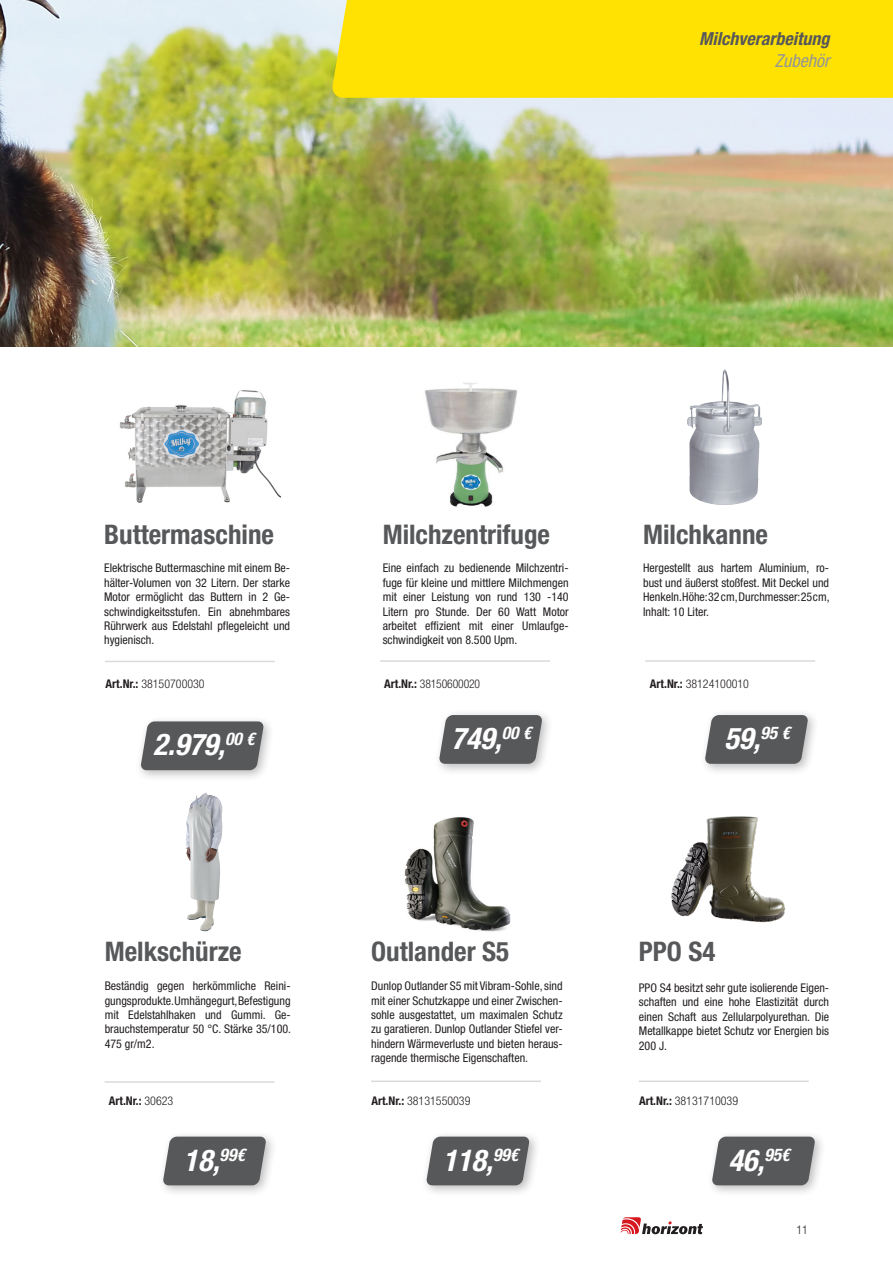
<style>
.page{position:relative;width:893px;height:1263px;background:#fff}
.page>*{position:absolute;margin:0;border:0;box-sizing:border-box;transform-origin:0 0}
.t1{font:italic 700 condensed 30px "Helvetica Neue";color:#fff}
.t2{font:700 condensed 27px "Helvetica Neue";color:#57585a}
.t3{font:italic 700 condensed 18px "Helvetica Neue";color:#57585a}
.t4{font:italic condensed 18px "Helvetica Neue";color:#939598}
.Artikeltext_Helv_Rom{font:condensed 12px/14.4px "Helvetica Neue";color:#231f20;text-align:justify}
.t5{font:300 condensed 12px "Helvetica Neue";color:#231f20}
.t6{font:700 condensed 12px "Helvetica Neue";color:#231f20}
.s1{font-weight:700}
.s2{font-weight:300}
</style>
<div class="page">
<svg style="left:621px;top:1217px;width:82px;height:17px"></svg>
<img style="left:0;top:0;width:893px;height:347px">
<img style="left:404px;top:817px;width:107px;height:115px">
<div style="left:331px;top:0;width:562px;height:98px;background:#ffe201"></div>
<hr style="left:105px;top:661px;width:170px;height:1px;background:#d9dadc">
<hr style="left:380px;top:660px;width:170px;height:2px;background:#d9dadc">
<hr style="left:105px;top:1081px;width:169px;height:2px;background:#d9dadc">
<hr style="left:645px;top:660px;width:170px;height:2px;background:#d9dadc">
<hr style="left:371px;top:1080px;width:170px;height:2px;background:#d9dadc">
<hr style="left:639px;top:1080px;width:170px;height:2px;background:#d9dadc">
<img style="left:119px;top:390px;width:162px;height:113px">
<img style="left:424px;top:382px;width:94px;height:125px">
<div style="left:135px;top:715px;width:140px;height:67px;background:#231f20;opacity:.3"></div>
<svg style="left:140px;top:721px;width:124px;height:49px"></svg>
<div style="left:434px;top:709px;width:119px;height:67px;background:#231f20;opacity:.3"></div>
<svg style="left:438px;top:715px;width:105px;height:49px"></svg>
<div style="left:699px;top:709px;width:120px;height:67px;background:#231f20;opacity:.3"></div>
<svg style="left:704px;top:715px;width:105px;height:49px"></svg>
<div style="left:421px;top:1131px;width:120px;height:66px;background:#231f20;opacity:.3"></div>
<svg style="left:426px;top:1136px;width:104px;height:49px"></svg>
<div style="left:706px;top:1131px;width:120px;height:66px;background:#231f20;opacity:.3"></div>
<svg style="left:711px;top:1136px;width:105px;height:49px"></svg>
<div style="left:157px;top:1131px;width:120px;height:66px;background:#231f20;opacity:.3"></div>
<svg style="left:162px;top:1136px;width:105px;height:49px"></svg>
<img style="left:671px;top:816px;width:114px;height:107px">
<img style="left:186px;top:793px;width:26px;height:138px">
<img style="left:688px;top:370px;width:73px;height:135px">
<p class="t3" style="left:699px;top:27px;width:132px">Milchverarbeitung</p>
<p class="t4" style="left:775px;top:50px;width:56px">Zubehör</p>
<p class="t2" style="left:104px;top:518px;width:171px">Buttermaschine</p>
<p class="Artikeltext_Helv_Rom" style="left:104px;top:561px;width:187px">Elektrische Buttermaschine mit einem Be&shy;hälter-Volumen von 32 Litern. Der starke Motor ermöglicht das Buttern in 2 Ge&shy;schwindigkeitsstufen. Ein abnehmbares Rührwerk aus Edelstahl pflegeleicht und hygienisch.</p>
<p class="t5" style="left:106px;top:676px;width:101px"><span class="s1">Art.Nr.:</span> 38150700030</p>
<p class="t2" style="left:383px;top:518px;width:169px">Milchzentrifuge</p>
<p class="Artikeltext_Helv_Rom" style="left:383px;top:561px;width:187px">Eine einfach zu bedienende Milchzentri&shy;fuge für kleine und mittlere Milchmengen mit einer Leistung von rund 130 -140<br>Litern pro Stunde. Der 60 Watt Motor arbeitet effizient mit einer Umlaufge&shy;schwindigkeit von 8.500 Upm.</p>
<p class="t2" style="left:643px;top:518px;width:126px">Milchkanne</p>
<p class="Artikeltext_Helv_Rom" style="left:643px;top:561px;width:188px">Hergestellt aus hartem Aluminium, ro&shy;bust und äußerst stoßfest. Mit Deckel und Henkeln. Höhe: 32 cm, Durchmesser: 25 cm, Inhalt: 10 Liter.</p>
<p class="t5" style="left:384px;top:676px;width:98px"><span class="s1">Art.Nr.:</span> 38150600020</p>
<p class="t5" style="left:650px;top:676px;width:101px"><span class="s1">Art.Nr.:</span> 38124100010</p>
<p class="t1" style="left:153px;top:726px;width:103px">2.979,<sup>00</sup> <sup>€</sup></p>
<p class="t1" style="left:451px;top:720px;width:81px">749,<sup>00</sup> <sup>€</sup></p>
<p class="t1" style="left:724px;top:720px;width:67px">59,<sup>95</sup> <sup>€</sup></p>
<p class="t2" style="left:105px;top:935px;width:138px">Melkschürze</p>
<p class="Artikeltext_Helv_Rom" style="left:105px;top:978px;width:188px">Beständig gegen herkömmliche Reini&shy;gungsprodukte. Umhängegurt, Befestigung mit Edelstahlhaken und Gummi. Ge&shy;brauchstemperatur 50 °C. Stärke 35/100.<br>475 gr/m2.</p>
<p class="t2" style="left:371px;top:935px;width:139px">Outlander S5</p>
<p class="Artikeltext_Helv_Rom" style="left:371px;top:978px;width:193px">Dunlop Outlander S5 mit Vibram-Sohle, sind mit einer Schutzkappe und einer Zwischen&shy;sohle ausgestattet, um maximalen Schutz zu garatieren. Dunlop Outlander Stiefel ver&shy;hindern Wärmeverluste und bieten heraus&shy;ragende thermische Eigenschaften.</p>
<p class="t2" style="left:639px;top:935px;width:78px">PPO S4</p>
<p class="Artikeltext_Helv_Rom" style="left:639px;top:980px;width:192px">PPO S4 besitzt sehr gute isolierende Eigen&shy;schaften und eine hohe Elastizität durch einen Schaft aus Zellularpolyurethan. Die Metallkappe bietet Schutz vor Energien bis 200 J.</p>
<p class="t6" style="left:109px;top:1094px;width:66px">Art.Nr.: <span class="s2">30623</span></p>
<p class="t5" style="left:371px;top:1094px;width:101px"><span class="s1">Art.Nr.:</span> 38131550039</p>
<p class="t5" style="left:639px;top:1094px;width:101px"><span class="s1">Art.Nr.:</span> 38131710039</p>
<p class="t1" style="left:184px;top:1142px;width:63px">18,<sup>99€</sup></p>
<p class="t1" style="left:443px;top:1142px;width:77px">118,<sup>99€</sup></p>
<p class="t1" style="left:728px;top:1142px;width:63px">46,<sup>95€</sup></p>
<p class="t5" style="left:796px;top:1223px;width:13px">11</p>
</div>
